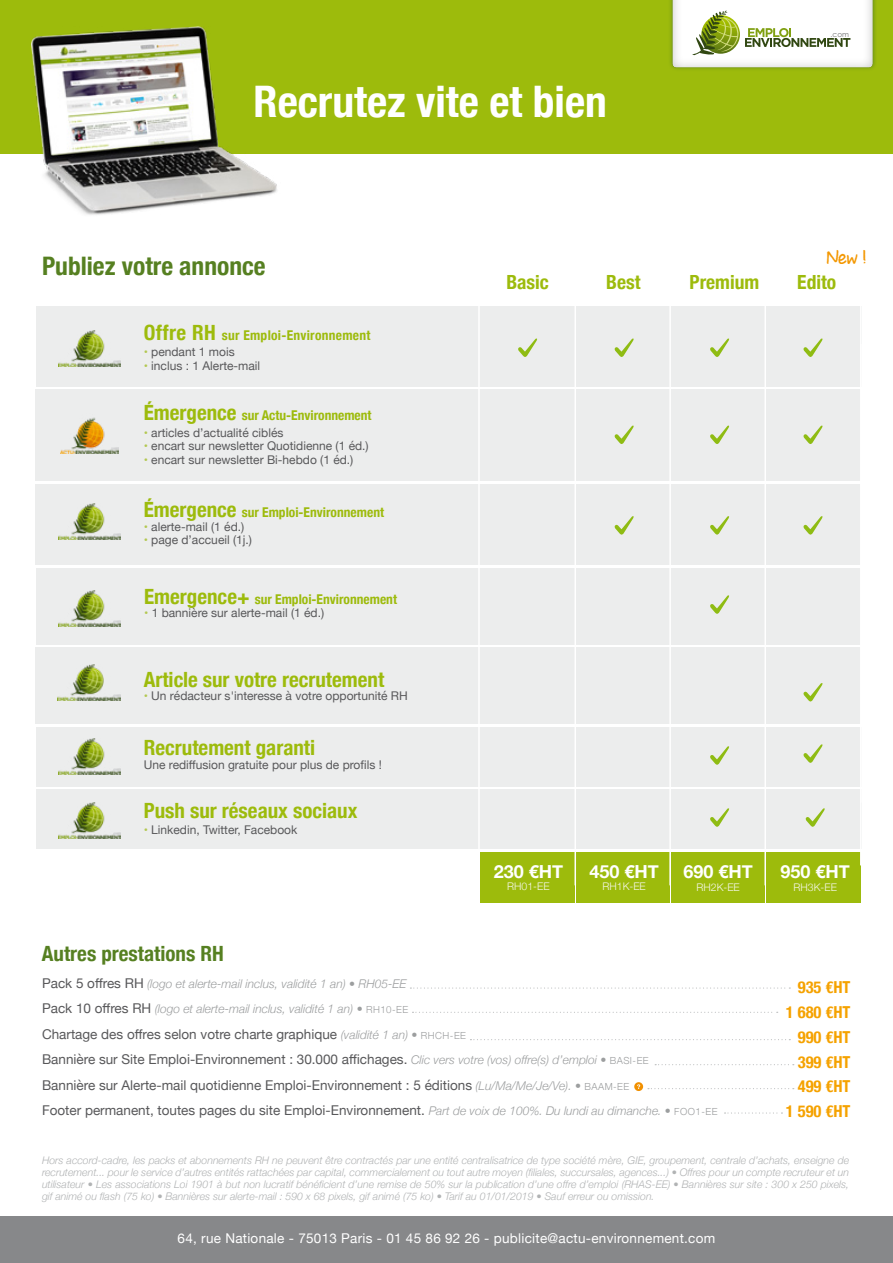
<style>
.page{position:relative;width:893px;height:1263px;background:#fff}
.page>*{position:absolute;margin:0;border:0;box-sizing:border-box;transform-origin:0 0}
.t1{font:700 condensed 43.5px "Helvetica Neue";color:#fff}
.t2{font:700 condensed 25.5px "Helvetica Neue";color:#568021}
.t3{font:700 22.5px "whateverittakes";color:#f39700}
.t4{font:700 condensed 21px "Helvetica Neue";color:#9dbb0c}
.t5{font:700 condensed 21px "Helvetica Neue";color:#568021}
.t6{font:700 condensed 19.5px "Helvetica Neue";color:#9dbb0c}
.t7{font:700 18px "Helvetica Neue";color:#fff}
.t8{font:700 condensed 16.5px/24.9px "Helvetica Neue";color:#f5a200;text-align:right}
.t9{font:13.5px/25.5px "Helvetica Neue";color:#58585a}
.t10{font:700 condensed 13.5px "Helvetica Neue";color:#9dbb0c}
.t11{font:13.5px "Helvetica Neue";letter-spacing:.02em;color:#fff}
.t12{font:700 condensed 13.5px "Helvetica Neue";letter-spacing:.02em;color:#9dbb0c}
.t13{font:12px "Helvetica Neue";color:#58585a}
.t14{font:italic 300 12px/25.5px "Helvetica Neue";color:#9c9e9f}
.t15{font:italic 300 10.5px/12px "Helvetica Neue";color:#b1b3b4;text-align:justify}
.t16{font:300 10.5px "Helvetica Neue";color:#f6f8ec}
.t17{font:7.35px "Century Gothic";color:#707172}
.s1{font-size:21px}
.s2{color:#b3c851}
.s3{font-weight:400;font-style:normal;font-size:13.5px;color:#58585a}
.s4{font-style:normal;font-size:9.75px}
.s5{font-weight:300;font-style:italic;font-size:12px;color:#9c9e9f}
.s6{font-weight:300;font-size:9.75px;color:#9c9e9f}
</style>
<div class="page">
<div style="left:0;top:0;width:893px;height:154px;background:#9dbb0c"></div>
<div style="left:658px;top:0;width:227px;height:70px;background:#000;opacity:.27"></div>
<svg style="left:672px;top:0;width:201px;height:68px;background:#e1e6d3"></svg>
<img style="left:32px;top:27px;width:245px;height:188px">
<div style="left:36px;top:568px;width:824px;height:76px;background:#eceded"></div>
<img style="left:58px;top:590px;width:63px;height:36px">
<div style="left:0;top:1216px;width:893px;height:47px;background:#87888a"></div>
<div style="left:480px;top:852px;width:94px;height:51px;background:#9dbb0c"></div>
<div style="left:576px;top:852px;width:93px;height:51px;background:#9dbb0c"></div>
<div style="left:671px;top:852px;width:93px;height:51px;background:#9dbb0c"></div>
<div style="left:766px;top:852px;width:94px;height:51px;background:#9dbb0c"></div>
<div style="left:36px;top:306px;width:825px;height:80px;background:#eceded"></div>
<div style="left:36px;top:389px;width:825px;height:92px;background:#eceded"></div>
<div style="left:36px;top:484px;width:825px;height:81px;background:#eceded"></div>
<div style="left:36px;top:647px;width:825px;height:77px;background:#eceded"></div>
<div style="left:36px;top:727px;width:825px;height:59px;background:#eceded"></div>
<div style="left:36px;top:789px;width:825px;height:60px;background:#eceded"></div>
<img style="left:60px;top:417px;width:58px;height:36px">
<img style="left:58px;top:331px;width:62px;height:35px">
<img style="left:58px;top:504px;width:62px;height:36px">
<img style="left:58px;top:664px;width:62px;height:36px">
<img style="left:58px;top:738px;width:62px;height:36px">
<img style="left:58px;top:802px;width:62px;height:36px">
<hr style="left:478px;top:300px;width:2px;height:585px;background:#fff">
<hr style="left:574px;top:291px;width:2px;height:594px;background:#fff">
<hr style="left:669px;top:291px;width:2px;height:594px;background:#fff">
<hr style="left:764px;top:291px;width:2px;height:594px;background:#fff">
<hr style="left:860px;top:281px;width:1px;height:522px;background:#fff">
<hr style="left:860px;top:344px;width:1px;height:521px;background:#fff">
<svg style="left:614px;top:338px;width:20px;height:19px"></svg>
<svg style="left:518px;top:338px;width:19px;height:19px"></svg>
<svg style="left:710px;top:338px;width:19px;height:19px"></svg>
<svg style="left:803px;top:338px;width:20px;height:19px"></svg>
<svg style="left:614px;top:425px;width:20px;height:19px"></svg>
<svg style="left:710px;top:425px;width:19px;height:19px"></svg>
<svg style="left:803px;top:425px;width:20px;height:19px"></svg>
<svg style="left:614px;top:516px;width:20px;height:19px"></svg>
<svg style="left:710px;top:516px;width:19px;height:19px"></svg>
<svg style="left:710px;top:595px;width:19px;height:19px"></svg>
<svg style="left:710px;top:746px;width:19px;height:19px"></svg>
<svg style="left:710px;top:808px;width:19px;height:19px"></svg>
<svg style="left:805px;top:808px;width:20px;height:19px"></svg>
<svg style="left:803px;top:516px;width:20px;height:19px"></svg>
<svg style="left:803px;top:683px;width:20px;height:18px"></svg>
<svg style="left:803px;top:744px;width:20px;height:19px"></svg>
<svg style="left:655px;top:1064px;width:139px;height:1px"></svg>
<svg style="left:725px;top:1112px;width:57px;height:1px"></svg>
<svg style="left:648px;top:1088px;width:146px;height:1px"></svg>
<svg style="left:470px;top:1039px;width:320px;height:1px"></svg>
<svg style="left:412px;top:1012px;width:366px;height:1px"></svg>
<svg style="left:410px;top:987px;width:380px;height:2px"></svg>
<div style="left:634px;top:1082px;width:9px;height:9px;background:#f19000;border-radius:50%"></div>
<svg style="left:637px;top:1084px;width:3px;height:5px"></svg>
<h1 class="t1" style="left:253px;top:65px;width:355px">Recrutez vite et bien</h1>
<p class="t17" style="left:830px;top:30px;width:20px">.com</p>
<h2 class="t2" style="left:42px;top:244px;width:225px">Publiez votre annonce</h2>
<p class="t12" style="left:144px;top:324px;width:228px"><span class="s1">Offre RH</span> sur Emploi-Environnement</p>
<p class="t13" style="left:144px;top:343px;width:92px"><span class="s2">•</span> pendant 1 mois</p>
<p class="t13" style="left:144px;top:357px;width:118px"><span class="s2">•</span> inclus : 1 Alerte-mail</p>
<p class="t10" style="left:144px;top:404px;width:229px"><span class="s1">Émergence</span> sur Actu-Environnement</p>
<p class="t13" style="left:144px;top:424px;width:141px"><span class="s2">•</span> articles d’actualité ciblés</p>
<p class="t13" style="left:144px;top:437px;width:226px"><span class="s2">•</span> encart sur newsletter Quotidienne (1 éd.)</p>
<p class="t13" style="left:144px;top:451px;width:211px"><span class="s2">•</span> encart sur newsletter Bi-hebdo (1 éd.)</p>
<p class="t10" style="left:144px;top:501px;width:242px"><span class="s1">Émergence</span> sur Emploi-Environnement</p>
<p class="t13" style="left:144px;top:518px;width:102px"><span class="s2">•</span> alerte-mail (1 éd.)</p>
<p class="t13" style="left:144px;top:531px;width:110px"><span class="s2">•</span> page d’accueil (1j.)</p>
<p class="t10" style="left:144px;top:588px;width:254px"><span class="s1">Emergence+</span> sur Emploi-Environnement</p>
<p class="t13" style="left:144px;top:604px;width:182px"><span class="s2">•</span> 1 bannière sur alerte-mail (1 éd.)</p>
<h3 class="t4" style="left:144px;top:662px;width:242px">Article sur votre recrutement</h3>
<p class="t13" style="left:144px;top:687px;width:266px"><span class="s2">•</span> Un rédacteur s'interesse à votre opportunité RH</p>
<h3 class="t4" style="left:144px;top:730px;width:173px">Recrutement garanti</h3>
<p class="t13" style="left:144px;top:756px;width:240px">Une rediffusion gratuite pour plus de profils !</p>
<h3 class="t4" style="left:144px;top:793px;width:215px">Push sur réseaux sociaux</h3>
<p class="t13" style="left:144px;top:821px;width:155px"><span class="s2">•</span> Linkedin, Twitter, Facebook</p>
<h3 class="t5" style="left:42px;top:936px;width:183px">Autres prestations RH</h3>
<h3 class="t3" style="left:827px;top:243px;width:40px">New !</h3>
<h3 class="t6" style="left:506px;top:266px;width:44px">Basic</h3>
<h3 class="t6" style="left:606px;top:266px;width:36px">Best</h3>
<h3 class="t6" style="left:690px;top:266px;width:71px">Premium</h3>
<h3 class="t6" style="left:797px;top:266px;width:40px">Edito</h3>
<h3 class="t7" style="left:494px;top:858px;width:71px">230 €HT</h3>
<p class="t16" style="left:507px;top:878px;width:44px">RH01-EE</p>
<h3 class="t7" style="left:589px;top:858px;width:71px">450 €HT</h3>
<p class="t16" style="left:602px;top:878px;width:45px">RH1K-EE</p>
<h3 class="t7" style="left:683px;top:858px;width:71px">690 €HT</h3>
<h3 class="t7" style="left:780px;top:858px;width:71px">950 €HT</h3>
<p class="t16" style="left:696px;top:878px;width:45px">RH2K-EE</p>
<p class="t16" style="left:793px;top:878px;width:45px">RH3K-EE</p>
<p class="t14" style="left:42px;top:970px;width:368px"><span class="s3">Pack 5 offres RH</span> (logo et alerte-mail inclus, validité 1 an) • RH05-EE<br><span class="s3">Pack 10 offres RH</span> (logo et alerte-mail inclus, validité 1 an) • <span class="s4">RH10-EE</span></p>
<p class="t9" style="left:42px;top:1022px;width:677px">Chartage des offres selon votre charte graphique <span class="s5">(validité 1 an) •</span> <span class="s6">RHCH-EE<br></span>Bannière sur Site Emploi-Environnement : 30.000 affichages. <span class="s5">Clic vers votre (vos) offre(s) d’emploi •</span> <span class="s6">BASI-EE<br></span>Bannière sur Alerte-mail quotidienne Emploi-Environnement : 5 éditions <span class="s5">(Lu/Ma/Me/Je/Ve). •</span> <span class="s6">BAAM-EE<br></span>Footer permanent, toutes pages du site Emploi-Environnement. <span class="s5">Part de voix de 100%. Du lundi au dimanche. •</span> <span class="s6">FOO1-EE</span></p>
<h3 class="t8" style="left:786px;top:973px;width:66px">935 €HT<br>1 680 €HT<br>990 €HT<br>399 €HT<br>499 €HT<br>1 590 €HT</h3>
<p class="t15" style="left:42px;top:1153px;width:809px">Hors accord-cadre, les packs et abonnements RH ne peuvent être contractés par une entité centralisatrice de type société mère, GIE, groupement, centrale d’achats, enseigne de recrutement... pour le service d’autres entités rattachées par capital, commercialement ou tout autre moyen (filiales, succursales, agences...) • Offres pour un compte recruteur et un utilisateur • Les associations Loi 1901 à but non lucratif bénéficient d’une remise de 50% sur la publication d’une offre d’emploi (RHAS-EE) • Bannières sur site : 300 x 250 pixels, gif animé ou flash (75 ko) • Bannières sur alerte-mail : 590 x 68 pixels, gif animé (75 ko) • Tarif au 01/01/2019 • Sauf erreur ou omission.</p>
<p class="t11" style="left:178px;top:1229px;width:539px">64, rue Nationale - 75013 Paris - 01 45 86 92 26 - publicite@actu-environnement.com</p>
</div>
